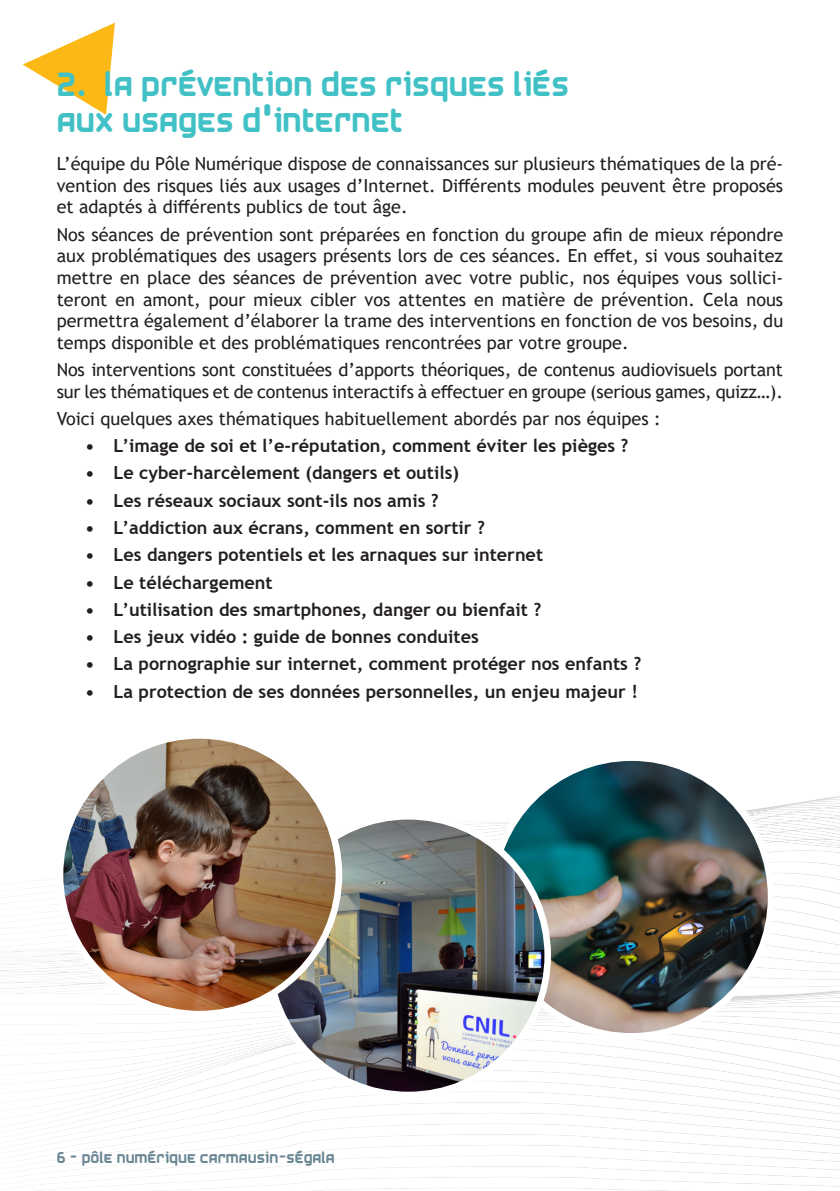
<style>
.page{position:relative;width:840px;height:1191px;background:#fff}
.page>*{position:absolute;margin:0;border:0;box-sizing:border-box;transform-origin:0 0}
.Thèmatiques{font:30px/36px "Airstrip Four";color:#41c1c6}
.t1{font:18px/21.6px "Trebuchet MS";color:#231f20;text-align:justify}
.t2{font:700 18px "Trebuchet MS";color:#231f20}
.t3{font:14px "Airstrip Four";color:#6c8895}
</style>
<div class="page">
<img style="left:0;top:796px;width:839px;height:395px">
<svg style="left:23px;top:23px;width:92px;height:92px"></svg>
<img style="left:492px;top:757px;width:278px;height:279px;border-radius:139px">
<img style="left:269px;top:818px;width:277px;height:275px">
<img style="left:60px;top:735px;width:279px;height:279px;border-radius:139px">
<div style="left:57px;top:732px;width:285px;height:285px;border:7px solid #fff;border-radius:50%"></div>
<p class="Thèmatiques" style="left:57px;top:67px;width:513px">2. La Prévention des risques liés aux usages d Internet</p>
<p class="Thèmatiques" style="left:261px;top:81px;width:13px">,</p>
<p class="t1" style="left:57px;top:153px;width:727px">L’équipe du Pôle Numérique dispose de connaissances sur plusieurs thématiques de la pré&shy;vention des risques liés aux usages d’Internet. Différents modules peuvent être proposés et adaptés à différents publics de tout âge.</p>
<p class="t1" style="left:57px;top:223px;width:727px">Nos séances de prévention sont préparées en fonction du groupe afin de mieux répondre aux problématiques des usagers présents lors de ces séances. En effet, si vous souhaitez mettre en place des séances de prévention avec votre public, nos équipes vous sollici&shy;teront en amont, pour mieux cibler vos attentes en matière de prévention. Cela nous permettra également d’élaborer la trame des interventions en fonction de vos besoins, du temps disponible et des problématiques rencontrées par votre groupe.</p>
<p class="t1" style="left:57px;top:359px;width:727px">Nos interventions sont constituées d’apports théoriques, de contenus audiovisuels portant sur les thématiques et de contenus interactifs à effectuer en groupe (serious games, quizz…).</p>
<p class="t1" style="left:57px;top:407px;width:605px">Voici quelques axes thématiques habituellement abordés par nos équipes :</p>
<p class="t2" style="left:85px;top:434px;width:544px">• L’image de soi et l’e-réputation, comment éviter les pièges ?</p>
<p class="t2" style="left:85px;top:462px;width:375px">• Le cyber-harcèlement (dangers et outils)</p>
<p class="t2" style="left:85px;top:489px;width:355px">• Les réseaux sociaux sont-ils nos amis ?</p>
<p class="t2" style="left:85px;top:516px;width:401px">• L’addiction aux écrans, comment en sortir ?</p>
<p class="t2" style="left:85px;top:543px;width:459px">• Les dangers potentiels et les arnaques sur internet</p>
<p class="t2" style="left:85px;top:571px;width:189px">• Le téléchargement</p>
<p class="t2" style="left:85px;top:598px;width:457px">• L’utilisation des smartphones, danger ou bienfait ?</p>
<p class="t2" style="left:85px;top:625px;width:395px">• Les jeux vidéo : guide de bonnes conduites</p>
<p class="t2" style="left:85px;top:653px;width:557px">• La pornographie sur internet, comment protéger nos enfants ?</p>
<p class="t2" style="left:85px;top:680px;width:554px">• La protection de ses données personnelles, un enjeu majeur !</p>
<p class="t3" style="left:57px;top:1149px;width:279px">6 - Pôle Numérique Carmausin-Ségala</p>
</div>
